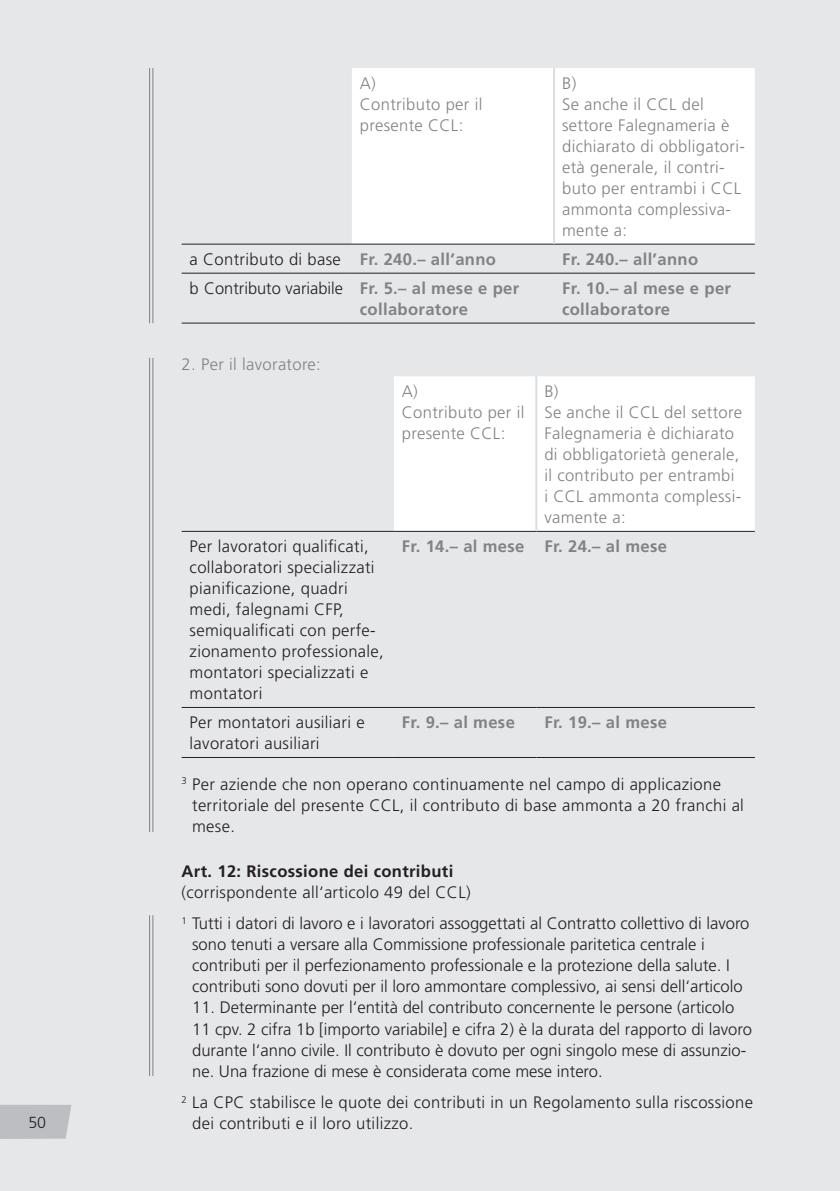
<style>
.page{position:relative;width:840px;height:1191px;background:#fff}
.page>*{position:absolute;margin:0;border:0;box-sizing:border-box;transform-origin:0 0}
._00_Lauftext{font:300 16.6px/21px "Frutiger";color:#231f20}
._00_Lauftext-2{font:300 16.6px/21px "Frutiger";letter-spacing:.02em;color:#231f20}
._00_Lauftext-3{font:300 16.6px/21px "Frutiger";letter-spacing:.02em;color:#808285}
._00_Lauftext-4{font:700 16.6px/21px "Frutiger";letter-spacing:.02em;color:#808285}
._00_Lauftext-5{font:700 16.6px "Frutiger";letter-spacing:.02em;color:#231f20}
.t1{font:300 16px "Frutiger";color:#231f20}
</style>
<div class="page">
<div style="left:0;top:0;width:839px;height:1191px;background:#e6e7e9"></div>
<svg style="left:0;top:1104px;width:71px;height:35px;background:#bec0c3"></svg>
<div style="left:351px;top:68px;width:403px;height:176px;background:#fff"></div>
<hr style="left:181px;top:244px;width:170px;height:1px;background:#231f20">
<hr style="left:351px;top:244px;width:202px;height:1px;background:#231f20">
<hr style="left:553px;top:244px;width:201px;height:1px;background:#231f20">
<hr style="left:181px;top:273px;width:170px;height:1px;background:#231f20">
<hr style="left:351px;top:273px;width:202px;height:1px;background:#231f20">
<hr style="left:553px;top:273px;width:201px;height:1px;background:#231f20">
<hr style="left:181px;top:323px;width:170px;height:1px;background:#231f20">
<hr style="left:351px;top:323px;width:202px;height:1px;background:#231f20">
<hr style="left:553px;top:323px;width:201px;height:1px;background:#231f20">
<hr style="left:552px;top:68px;width:2px;height:176px;background:#dcdddf">
<div style="left:393px;top:376px;width:361px;height:155px;background:#fff"></div>
<hr style="left:181px;top:531px;width:212px;height:1px;background:#231f20">
<hr style="left:393px;top:531px;width:143px;height:1px;background:#231f20">
<hr style="left:536px;top:531px;width:218px;height:1px;background:#231f20">
<hr style="left:181px;top:707px;width:212px;height:1px;background:#231f20">
<hr style="left:393px;top:707px;width:143px;height:1px;background:#231f20">
<hr style="left:536px;top:707px;width:218px;height:1px;background:#231f20">
<hr style="left:181px;top:757px;width:212px;height:1px;background:#231f20">
<hr style="left:393px;top:757px;width:143px;height:1px;background:#231f20">
<hr style="left:536px;top:757px;width:218px;height:1px;background:#231f20">
<hr style="left:535px;top:376px;width:2px;height:155px;background:#dcdddf">
<hr style="left:152px;top:68px;width:1px;height:255px;background:#808285">
<hr style="left:149px;top:68px;width:1px;height:255px;background:#808285">
<hr style="left:152px;top:358px;width:1px;height:474px;background:#808285">
<hr style="left:149px;top:358px;width:1px;height:474px;background:#808285">
<hr style="left:152px;top:915px;width:1px;height:160px;background:#808285">
<hr style="left:149px;top:915px;width:1px;height:160px;background:#808285">
<p class="t1" style="left:28px;top:1113px;width:19px">50</p>
<p class="_00_Lauftext-3" style="left:359px;top:73px;width:18px">A)</p>
<p class="_00_Lauftext-3" style="left:359px;top:94px;width:124px">Contributo per il presente CCL:</p>
<p class="_00_Lauftext-3" style="left:561px;top:73px;width:16px">B)</p>
<p class="_00_Lauftext-3" style="left:561px;top:94px;width:184px">Se anche il CCL del settore Falegnameria è dichiarato di obbligatori&shy;età generale, il contri&shy;buto per entrambi i CCL ammonta complessiva&shy;mente a:</p>
<p class="_00_Lauftext-2" style="left:189px;top:249px;width:153px">a Contributo di base</p>
<p class="_00_Lauftext-4" style="left:359px;top:249px;width:138px">Fr. 240.– all’anno</p>
<p class="_00_Lauftext-4" style="left:561px;top:249px;width:138px">Fr. 240.– all’anno</p>
<p class="_00_Lauftext" style="left:189px;top:278px;width:155px">b Contributo variabile</p>
<p class="_00_Lauftext-4" style="left:359px;top:278px;width:161px">Fr. 5.– al mese e per collaboratore</p>
<p class="_00_Lauftext-4" style="left:561px;top:278px;width:170px">Fr. 10.– al mese e per collaboratore</p>
<p class="_00_Lauftext-3" style="left:181px;top:353px;width:141px">2. Per il lavoratore:</p>
<p class="_00_Lauftext-3" style="left:401px;top:381px;width:18px">A)</p>
<p class="_00_Lauftext-3" style="left:401px;top:402px;width:124px">Contributo per il presente CCL:</p>
<p class="_00_Lauftext-3" style="left:544px;top:381px;width:16px">B)</p>
<p class="_00_Lauftext-3" style="left:544px;top:402px;width:199px">Se anche il CCL del settore<br>Falegnameria è dichiarato di obbligatorietà generale, il contributo per entrambi i CCL ammonta complessi&shy;vamente a:</p>
<p class="_00_Lauftext-2" style="left:189px;top:536px;width:195px">Per lavoratori qualificati, collaboratori specializzati pianificazione, quadri medi, falegnami CFP, semiqualificati con perfe&shy;zionamento professionale, montatori specializzati e montatori</p>
<p class="_00_Lauftext-4" style="left:401px;top:536px;width:124px">Fr. 14.– al mese</p>
<p class="_00_Lauftext-4" style="left:544px;top:536px;width:124px">Fr. 24.– al mese</p>
<p class="_00_Lauftext-2" style="left:189px;top:712px;width:176px">Per montatori ausiliari e lavoratori ausiliari</p>
<p class="_00_Lauftext-4" style="left:401px;top:712px;width:114px">Fr. 9.– al mese</p>
<p class="_00_Lauftext-4" style="left:544px;top:712px;width:124px">Fr. 19.– al mese</p>
<p class="_00_Lauftext-2" style="left:192px;top:773px;width:553px;text-indent:-11px"><sup>3</sup> Per aziende che non operano continuamente nel campo di applicazione territoriale del presente CCL, il contributo di base ammonta a 20 franchi al mese.</p>
<p class="_00_Lauftext-5" style="left:181px;top:861px;width:273px">Art. 12: Riscossione dei contributi</p>
<p class="_00_Lauftext-2" style="left:181px;top:881px;width:290px">(corrispondente all‘articolo 49 del CCL)</p>
<p class="_00_Lauftext" style="left:192px;top:913px;width:558px;text-indent:-11px"><sup>1</sup> Tutti i datori di lavoro e i lavoratori assoggettati al Contratto collettivo di lavoro sono tenuti a versare alla Commissione professionale paritetica centrale i contributi per il perfezionamento professionale e la protezione della salute. I contributi sono dovuti per il loro ammontare complessivo, ai sensi dell‘articolo</p>
<p class="_00_Lauftext" style="left:192px;top:997px;width:561px">11. Determinante per l‘entità del contributo concernente le persone (articolo 11 cpv. 2 cifra 1b [importo variabile] e cifra 2) è la durata del rapporto di lavoro durante l‘anno civile. Il contributo è dovuto per ogni singolo mese di assunzio&shy;ne. Una frazione di mese è considerata come mese intero.</p>
<p class="_00_Lauftext-2" style="left:192px;top:1091px;width:562px;text-indent:-11px"><sup>2</sup> La CPC stabilisce le quote dei contributi in un Regolamento sulla riscossione dei contributi e il loro utilizzo.</p>
</div>
